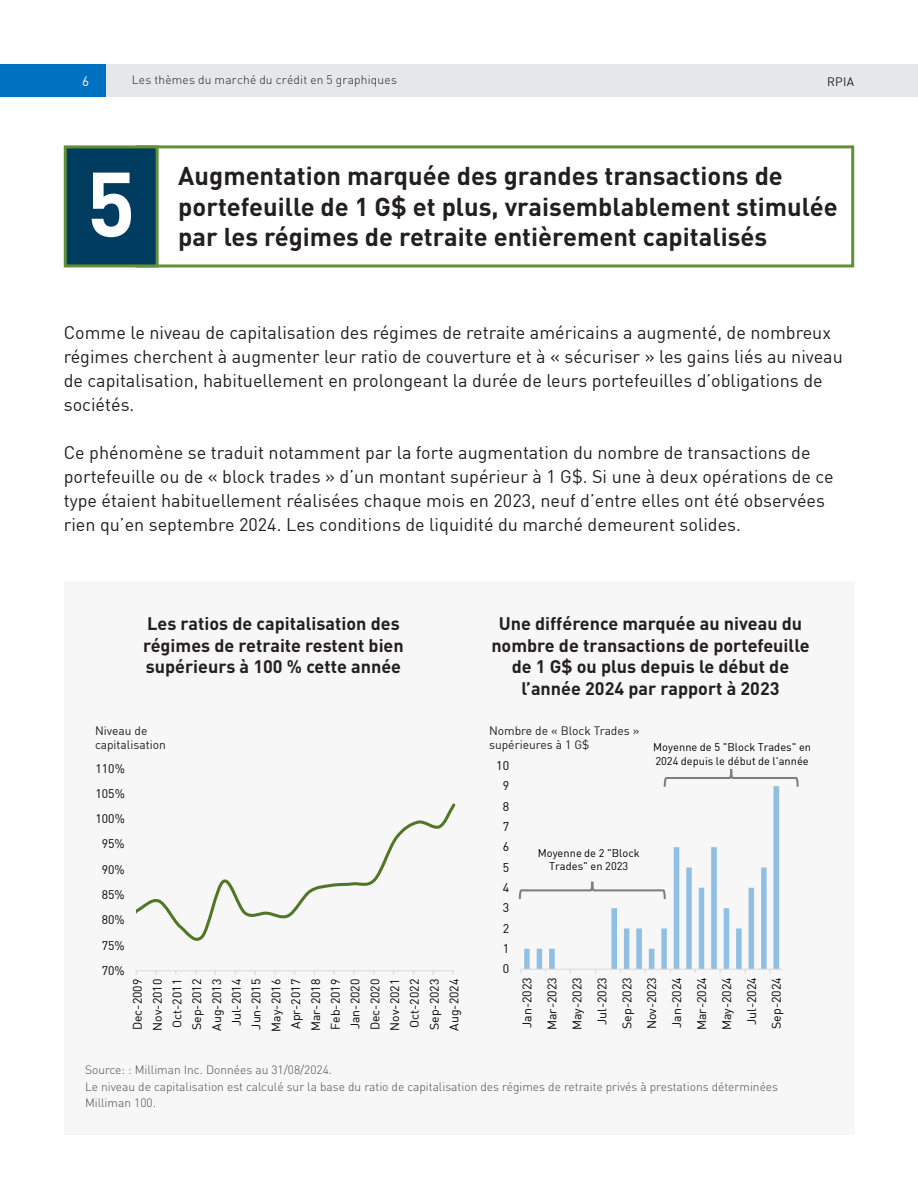
<style>
.page{position:relative;width:918px;height:1188px;background:#fff}
.page>*{position:absolute;margin:0;border:0;box-sizing:border-box;transform-origin:0 0}
.TOC_Body{font:700 90px "DIN";color:#fff}
.TOC_Body-2{font:700 25.5px/30.6px "DIN";color:#231f20}
.RPIA_H{font:18px/24px "DIN";color:#231f20}
.RPIA_H-2{font:700 18px/21.6px "DIN";color:#231f20}
.t1{font:13.5px "DIN";color:#fff}
.t2{font:12.3px/19.8px "DIN";color:#000;text-align:center}
.RPIA_H-3{font:300 12px/16.5px "DIN";color:#4b4c4d}
.RPIA_H-4{font:12px/13.5px "DIN";color:#231f20}
.t3{font:300 12px "DIN";letter-spacing:.015em;color:#231f20}
.t4{font:11.1px/13.2px "DIN";letter-spacing:.005em;color:#000;text-align:center}
</style>
<div class="page">
<div style="left:136px;top:145px;width:718px;height:122px;border:3px solid #628f39"></div>
<div style="left:64px;top:145px;width:95px;height:122px;background:#003c60;border:3px solid #628f39"></div>
<div style="left:64px;top:581px;width:790px;height:554px;background:#f7f7f7"></div>
<hr style="left:136px;top:970px;width:319px;height:1px;background:#d9d9d9">
<svg style="left:136px;top:803px;width:320px;height:138px"></svg>
<svg style="left:524px;top:789px;width:255px;height:180px"></svg>
<hr style="left:521px;top:969px;width:262px;height:1px;background:#d9d9d9">
<svg style="left:518px;top:880px;width:149px;height:21px"></svg>
<svg style="left:663px;top:769px;width:136px;height:20px"></svg>
<div style="left:0;top:64px;width:106px;height:32px;background:#0070c0"></div>
<div style="left:106px;top:64px;width:447px;height:32px;background:#e6e7e9"></div>
<div style="left:472px;top:64px;width:446px;height:32px;background:#e6e7e9"></div>
<p class="t1" style="left:82px;top:72px;width:9px">6</p>
<p class="t3" style="left:132px;top:73px;width:267px">Les thèmes du marché du crédit en 5 graphiques</p>
<p class="RPIA_H-4" style="left:827px;top:75px;width:29px">RPIA</p>
<p class="TOC_Body" style="left:87px;top:145px;width:50px">5</p>
<p class="TOC_Body-2" style="left:178px;top:159px;width:606px">Augmentation marquée des grandes transactions de</p>
<p class="TOC_Body-2" style="left:178px;top:190px;width:661px">portefeuille de 1 G$ et plus, vraisemblablement stimulée par les régimes de retraite entièrement capitalisés</p>
<p class="RPIA_H" style="left:64px;top:320px;width:781px">Comme le niveau de capitalisation des régimes de retraite américains a augmenté, de nombreux régimes cherchent à augmenter leur ratio de couverture et à « sécuriser » les gains liés au niveau de capitalisation, habituellement en prolongeant la durée de leurs portefeuilles d’obligations de sociétés.</p>
<p class="RPIA_H" style="left:64px;top:440px;width:771px">Ce phénomène se traduit notamment par la forte augmentation du nombre de transactions de portefeuille ou de « block trades » d’un montant supérieur à 1 G$. Si une à deux opérations de ce type étaient habituellement réalisées chaque mois en 2023, neuf d’entre elles ont été observées rien qu’en septembre 2024. Les conditions de liquidité du marché demeurent solides.</p>
<p class="RPIA_H-2" style="left:143px;top:612px;width:262px">Les ratios de capitalisation des régimes de retraite restent bien supérieurs à 100 % cette année</p>
<p class="RPIA_H-4" style="left:95px;top:724px;width:54px">Niveau de</p>
<p class="RPIA_H-4" style="left:95px;top:737px;width:72px">capitalisation</p>
<p class="t2" style="left:96px;top:758px;width:31px">110%</p>
<p class="t2" style="left:96px;top:783px;width:31px">105%</p>
<p class="t2" style="left:96px;top:809px;width:31px">100%</p>
<p class="t2" style="left:102px;top:834px;width:24px">95%</p>
<p class="t2" style="left:102px;top:859px;width:24px">90%</p>
<p class="t2" style="left:102px;top:884px;width:24px">85%</p>
<p class="t2" style="left:102px;top:910px;width:24px">80%</p>
<p class="t2" style="left:102px;top:935px;width:24px">75%</p>
<p class="t2" style="left:102px;top:960px;width:24px">70%</p>
<p class="t2" style="left:127px;top:1032px;width:54px;rotate:-90deg">Dec-2009<br>Nov-2010<br>Oct-2011<br>Sep-2012<br>Aug-2013<br>Jul-2014<br>Jun-2015<br>May-2016<br>Apr-2017<br>Mar-2018<br>Feb-2019<br>Jan-2020<br>Dec-2020<br>Nov-2021<br>Oct-2022<br>Sep-2023<br>Aug-2024</p>
<p class="RPIA_H-2" style="left:491px;top:612px;width:320px;text-align:center">Une différence marquée au niveau du nombre de transactions de portefeuille de 1 G$ ou plus depuis le début de</p>
<p class="RPIA_H-2" style="left:521px;top:677px;width:260px">l’année 2024 par rapport à 2023</p>
<p class="RPIA_H-4" style="left:489px;top:724px;width:152px">Nombre de « Block Trades » supérieures à 1 G$</p>
<p class="t2" style="left:496px;top:755px;width:14px">10</p>
<p class="t2" style="left:503px;top:776px;width:8px">9</p>
<p class="t2" style="left:503px;top:796px;width:8px">8</p>
<p class="t2" style="left:503px;top:816px;width:8px">7</p>
<p class="t2" style="left:503px;top:837px;width:8px">6</p>
<p class="t2" style="left:503px;top:857px;width:8px">5</p>
<p class="t2" style="left:503px;top:877px;width:8px">4</p>
<p class="t2" style="left:503px;top:898px;width:8px">3</p>
<p class="t2" style="left:503px;top:918px;width:8px">2</p>
<p class="t2" style="left:503px;top:938px;width:8px">1</p>
<p class="t2" style="left:503px;top:959px;width:8px">0</p>
<p class="t4" style="left:538px;top:846px;width:104px">Moyenne de 2 "Block<br>Trades" en 2023</p>
<p class="t4" style="left:653px;top:741px;width:159px;text-align:left">Moyenne de 5 "Block Trades" en<br>2024 depuis le début de l'année</p>
<p class="t2" style="left:515px;top:1030px;width:55px;line-height:24.9px;rotate:-90deg">Jan-2023<br>Mar-2023<br>May-2023<br>Jul-2023<br>Sep-2023<br>Nov-2023<br>Jan-2024<br>Mar-2024<br>May-2024<br>Jul-2024<br>Sep-2024</p>
<p class="RPIA_H-3" style="left:85px;top:1061px;width:249px">Source: : Milliman Inc. Données au 31/08/2024.</p>
<p class="RPIA_H-3" style="left:85px;top:1078px;width:695px">Le niveau de capitalisation est calculé sur la base du ratio de capitalisation des régimes de retraite privés à prestations déterminées<br>Milliman 100.</p>
</div>
